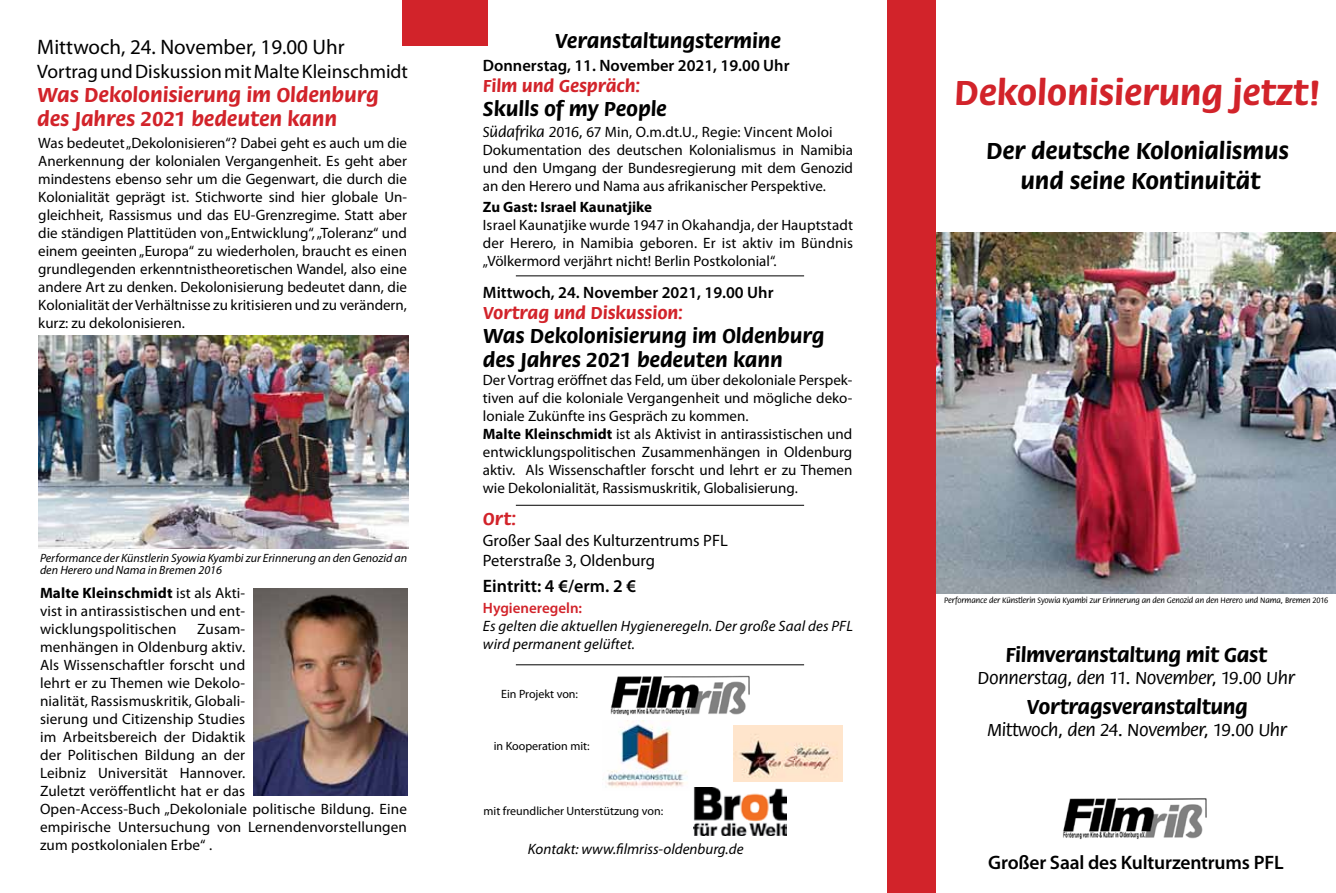
<style>
.page{position:relative;width:1336px;height:893px;background:#fff}
.page>*{position:absolute;margin:0;border:0;box-sizing:border-box;transform-origin:0 0}
.t1{font:700 36px "Flora";color:#d2232a}
.t2{font:700 24px/30px "Flora";color:#000;text-align:center}
.t3{font:700 21px/24px "Flora";color:#000}
.t4{font:700 21px/24px "Flora";color:#d2232a}
.t5{font:21px "Myriad Pro";color:#000}
.t6{font:19.5px "Myriad Pro";color:#000}
.t7{font:600 19.5px "Myriad Pro";letter-spacing:-.01em;color:#000}
.t8{font:500 18px "Flora";letter-spacing:-.01em;color:#000}
.t9{font:700 18px "Flora";color:#d2232a}
.t10{font:600 18px "Myriad Pro";color:#000}
.t11{font:600 16.5px "Myriad Pro";color:#000}
.t12{font:16.5px/19.8px "Myriad Pro";color:#000}
.t13{font:15px/18px "Myriad Pro";color:#000}
.t14{font:italic 15px/18px "Myriad Pro";letter-spacing:.01em;color:#000}
.t15{font:700 15px "Myriad Pro";color:#000}
.t16{font:600 15px "Myriad Pro";color:#d2232a}
.t17{font:italic 12px/12px "Myriad Pro";color:#000}
.t18{font:12px "Myriad Pro";color:#000}
.t19{font:500 8.1px "Flora";letter-spacing:-.005em;color:#000;scale:.96 1}
.s1{font-weight:700}
.s2{font-family:"Flora";font-weight:500}
</style>
<div class="page">
<div style="left:402px;top:0;width:86px;height:45px;background:#d2232a"></div>
<img style="left:1063px;top:798px;width:144px;height:42px">
<hr style="left:516px;top:664px;width:288px;height:1px;background:#000">
<img style="left:610px;top:675px;width:140px;height:41px">
<hr style="left:516px;top:505px;width:288px;height:1px;background:#000">
<img style="left:693px;top:788px;width:93px;height:47px">
<hr style="left:516px;top:275px;width:288px;height:1px;background:#000">
<img style="left:936px;top:233px;width:399px;height:360px">
<div style="left:887px;top:0;width:49px;height:893px;background:#d2232a"></div>
<img style="left:254px;top:588px;width:153px;height:207px">
<img style="left:38px;top:335px;width:370px;height:214px">
<img style="left:605px;top:720px;width:82px;height:68px">
<img style="left:733px;top:726px;width:108px;height:55px">
<h3 class="t5" style="left:37px;top:36px;width:309px">Mittwoch, 24. November, 19.00 Uhr</h3>
<h3 class="t6" style="left:37px;top:61px;width:372px">Vortrag und Diskussion mit Malte Kleinschmidt</h3>
<h3 class="t4" style="left:37px;top:83px;width:343px">Was Dekolonisierung im Oldenburg des Jahres 2021 bedeuten kann</h3>
<p class="t13" style="left:38px;top:135px;width:370px;text-align:justify">Was bedeutet „Dekolonisieren“? Dabei geht es auch um die Anerkennung der kolonialen Vergangenheit. Es geht aber mindestens ebenso sehr um die Gegenwart, die durch die Kolonialität geprägt ist. Stichworte sind hier globale Un&shy;gleichheit, Rassismus und das EU-Grenzregime. Statt aber die ständigen Plattitüden von „Entwicklung“, „Toleranz“ und einem geeinten „Europa“ zu wiederholen, braucht es einen grundlegenden erkenntnistheoretischen Wandel, also eine andere Art zu denken. Dekolonisierung bedeutet dann, die Kolonialität der Verhältnisse zu kritisieren und zu verändern, kurz: zu dekolonisieren.</p>
<p class="t17" style="left:40px;top:552px;width:368px">Performance der Künstlerin Syowia Kyambi zur Erinnerung an den Genozid an den Herero und Nama in Bremen 2016</p>
<p class="t13" style="left:40px;top:584px;width:207px;text-align:justify"><span class="s1">Malte Kleinschmidt</span> ist als Akti&shy;vist in antirassistischen und ent&shy;wicklungspolitischen</p>
<p class="t13" style="left:40px;top:620px;width:368px;text-indent:157px">Zusam-<br>menhängen in Oldenburg aktiv.<br>Als Wissenschaftler forscht und<br>lehrt er zu Themen wie Dekolo-<br>nialität, Rassismuskritik, Globali-<br>sierung und Citizenship Studies<br>im Arbeitsbereich der Didaktik<br>der Politischen Bildung an der<br>Leibniz Universität Hannover.<br>Zuletzt veröffentlicht hat er das<br>Open-Access-Buch „Dekoloniale politische Bildung. Eine empirische Untersuchung von Lernendenvorstellungen zum postkolonialen Erbe“ .</p>
<h3 class="t3" style="left:555px;top:29px;width:228px">Veranstaltungstermine</h3>
<p class="t11" style="left:483px;top:56px;width:308px">Donnerstag, 11. November 2021, 19.00 Uhr</p>
<p class="t9" style="left:483px;top:75px;width:158px">Film und Gespräch:</p>
<h3 class="t3" style="left:483px;top:97px;width:185px">Skulls of my People</h3>
<p class="t13" style="left:483px;top:123px;width:371px"><span class="s2">Südafrika 2016,</span> 67 Min, O.m.dt.U., Regie: Vincent Moloi Dokumentation des deutschen Kolonialismus in Namibia und den Umgang der Bundesregierung mit dem Genozid an den Herero und Nama aus afrikanischer Perspektive.</p>
<p class="t15" style="left:483px;top:198px;width:171px">Zu Gast: Israel Kaunatjike</p>
<p class="t13" style="left:483px;top:216px;width:371px;text-align:justify">Israel Kaunatjike wurde 1947 in Okahandja, der Hauptstadt der Herero, in Namibia geboren. Er ist aktiv im Bündnis „Völkermord verjährt nicht! Berlin Postkolonial“.</p>
<p class="t11" style="left:483px;top:284px;width:292px">Mittwoch, 24. November 2021, 19.00 Uhr</p>
<p class="t9" style="left:483px;top:303px;width:201px">Vortrag und Diskussion:</p>
<h3 class="t3" style="left:483px;top:324px;width:343px">Was Dekolonisierung im Oldenburg des Jahres 2021 bedeuten kann</h3>
<p class="t13" style="left:483px;top:372px;width:371px">Der Vortrag eröffnet das Feld, um über dekoloniale Perspek&shy;tiven auf die koloniale Vergangenheit und mögliche deko&shy;loniale Zukünfte ins Gespräch zu kommen.<br><span class="s1">Malte Kleinschmidt</span> ist als Aktivist in antirassistischen und entwicklungspolitischen Zusammenhängen in Oldenburg aktiv. Als Wissenschaftler forscht und lehrt er zu Themen wie Dekolonialität, Rassismuskritik, Globalisierung.</p>
<p class="t9" style="left:483px;top:509px;width:34px">Ort:</p>
<p class="t12" style="left:483px;top:531px;width:246px">Großer Saal des Kulturzentrums PFL<br>Peterstraße 3, Oldenburg</p>
<p class="t10" style="left:483px;top:576px;width:155px">Eintritt: 4 €/erm. 2 €</p>
<p class="t16" style="left:483px;top:599px;width:101px">Hygieneregeln:</p>
<p class="t14" style="left:483px;top:616px;width:371px">Es gelten die aktuellen Hygieneregeln. Der große Saal des PFL wird permanent gelüftet.</p>
<p class="t18" style="left:501px;top:688px;width:78px">Ein Projekt von:</p>
<p class="t18" style="left:493px;top:740px;width:97px">in Kooperation mit:</p>
<p class="t18" style="left:483px;top:805px;width:181px">mit freundlicher Unterstützung von:</p>
<p class="t14" style="left:528px;top:840px;width:217px">Kontakt: www.filmriss-oldenburg.de</p>
<h1 class="t1" style="left:954px;top:72px;width:368px">Dekolonisierung jetzt!</h1>
<h2 class="t2" style="left:985px;top:136px;width:304px">Der deutsche Kolonialismus und seine Kontinuität</h2>
<p class="t19" style="left:944px;top:595px;width:401px">Performance der Künstlerin Syowia Kyambi zur Erinnerung an den Genozid an den Herero und Nama, Bremen 2016</p>
<h3 class="t3" style="left:1005px;top:643px;width:263px">Filmveranstaltung mit Gast</h3>
<p class="t8" style="left:977px;top:667px;width:319px">Donnerstag, den 11. November, 19.00 Uhr</p>
<h3 class="t3" style="left:1026px;top:695px;width:223px">Vortragsveranstaltung</h3>
<p class="t8" style="left:987px;top:719px;width:301px">Mittwoch, den 24. November, 19.00 Uhr</p>
<h3 class="t7" style="left:988px;top:851px;width:297px">Großer Saal des Kulturzentrums PFL</h3>
</div>
